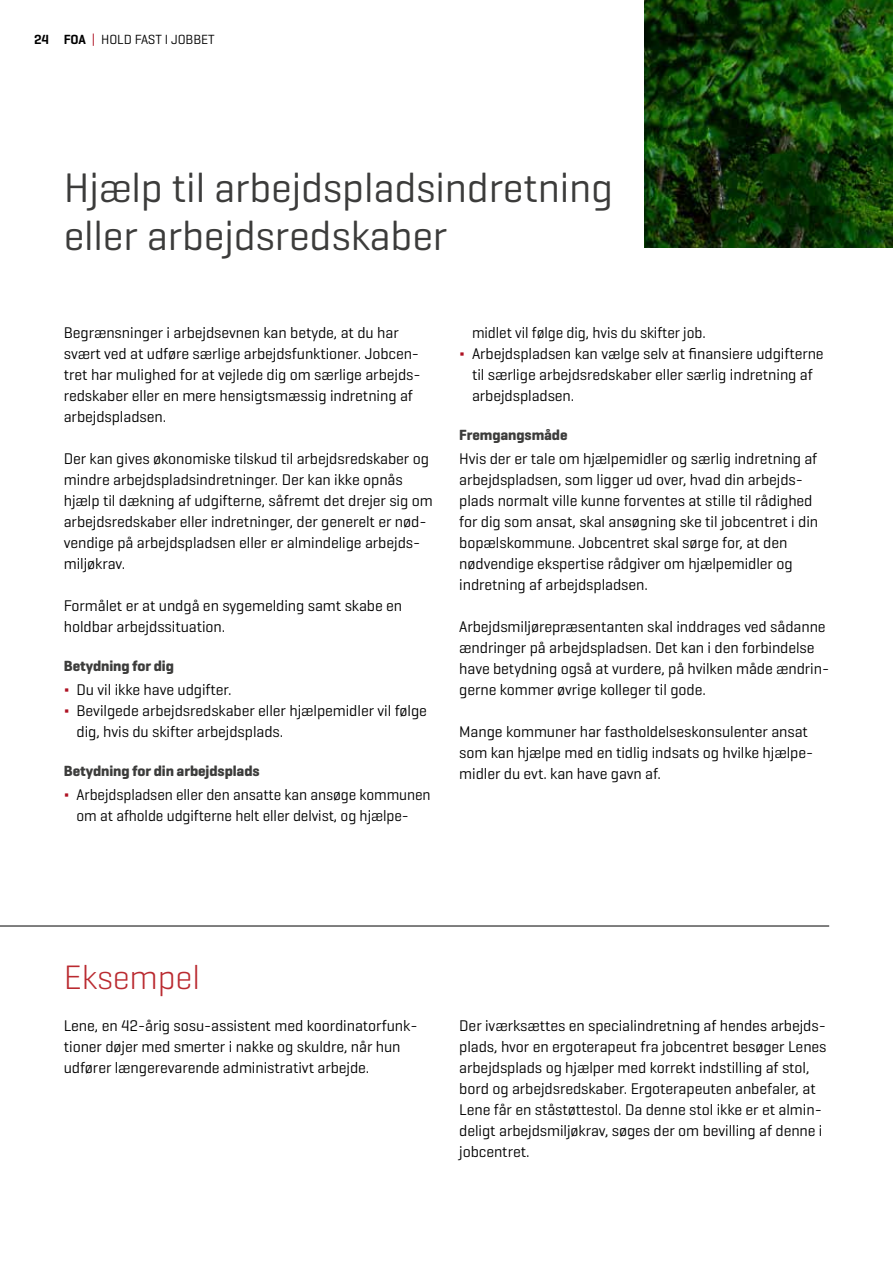
<style>
.page{position:relative;width:893px;height:1263px;background:#fff}
.page>*{position:absolute;margin:0;border:0;box-sizing:border-box;transform-origin:0 0}
.t1{font:42px/48px "Geogrotesque";letter-spacing:-.005em;color:#3c3c3b}
.t2{font:300 34.5px "Geogrotesque";letter-spacing:-.005em;color:#ba2a30}
.t3{font:15.75px/21px "Geogrotesque";letter-spacing:-.005em;color:#000}
.t4{font:700 15px "Geogrotesque";letter-spacing:-.005em;color:#3c3c3b}
.t5{font:13.5px "Geogrotesque";letter-spacing:-.005em;color:#000}
.s1{font-weight:600}
.s2{color:#ae1122}
</style>
<div class="page">
<hr style="left:0;top:926px;width:829px;height:1px;background:#000">
<img style="left:644px;top:0;width:249px;height:247px">
<p class="t5" style="left:34px;top:31px;width:182px"><span class="s1">24 FOA</span> <span class="s2">|</span> HOLD FAST I JOBBET</p>
<h1 class="t1" style="left:64px;top:162px;width:551px">Hjælp til arbejdspladsindretning eller arbejdsredskaber</h1>
<p class="t3" style="left:64px;top:322px;width:358px">Begrænsninger i arbejdsevnen kan betyde, at du har svært ved at udføre særlige arbejdsfunktioner. Jobcen&shy;tret har mulighed for at vejlede dig om særlige arbejds&shy;redskaber eller en mere hensigtsmæssig indretning af arbejdspladsen.</p>
<p class="t3" style="left:64px;top:448px;width:370px">Der kan gives økonomiske tilskud til arbejdsredskaber og mindre arbejdspladsindretninger. Der kan ikke opnås hjælp til dækning af udgifterne, såfremt det drejer sig om arbejdsredskaber eller indretninger, der generelt er nød&shy;vendige på arbejdspladsen eller er almindelige arbejds&shy;miljøkrav.</p>
<p class="t3" style="left:64px;top:595px;width:340px">Formålet er at undgå en sygemelding samt skabe en holdbar arbejdssituation.</p>
<p class="t4" style="left:64px;top:657px;width:112px">Betydning for dig</p>
<p class="t3" style="left:64px;top:679px;width:169px"><span class="s2">∆</span> Du vil ikke have udgifter.</p>
<p class="t3" style="left:64px;top:700px;width:365px"><span class="s2">∆</span> Bevilgede arbejdsredskaber eller hjælpemidler vil følge</p>
<p class="t3" style="left:77px;top:721px;width:208px">dig, hvis du skifter arbejdsplads.</p>
<p class="t4" style="left:64px;top:762px;width:197px">Betydning for din arbejdsplads</p>
<p class="t3" style="left:77px;top:784px;width:356px;text-indent:-13px"><span class="s2">∆</span> Arbejdspladsen eller den ansatte kan ansøge kommunen om at afholde udgifterne helt eller delvist, og hjælpe-</p>
<p class="t3" style="left:472px;top:322px;width:235px">midlet vil følge dig, hvis du skifter job.</p>
<p class="t3" style="left:459px;top:343px;width:366px"><span class="s2">∆</span> Arbejdspladsen kan vælge selv at finansiere udgifterne</p>
<p class="t3" style="left:472px;top:364px;width:342px">til særlige arbejdsredskaber eller særlig indretning af</p>
<p class="t3" style="left:472px;top:385px;width:104px">arbejdspladsen.</p>
<p class="t4" style="left:459px;top:426px;width:110px">Fremgangsmåde</p>
<p class="t3" style="left:459px;top:448px;width:361px">Hvis der er tale om hjælpemidler og særlig indretning af arbejdspladsen, som ligger ud over, hvad din arbejds&shy;plads normalt ville kunne forventes at stille til rådighed for dig som ansat, skal ansøgning ske til jobcentret i din bopælskommune. Jobcentret skal sørge for, at den nødvendige ekspertise rådgiver om hjælpemidler og indretning af arbejdspladsen.</p>
<p class="t3" style="left:459px;top:616px;width:371px">Arbejdsmiljørepræsentanten skal inddrages ved sådanne ændringer på arbejdspladsen. Det kan i den forbindelse have betydning også at vurdere, på hvilken måde ændrin&shy;gerne kommer øvrige kolleger til gode.</p>
<p class="t3" style="left:459px;top:721px;width:355px">Mange kommuner har fastholdelseskonsulenter ansat som kan hjælpe med en tidlig indsats og hvilke hjælpe&shy;midler du evt. kan have gavn af.</p>
<h2 class="t2" style="left:64px;top:956px;width:138px">Eksempel</h2>
<p class="t3" style="left:64px;top:1015px;width:355px">Lene, en 42-årig sosu-assistent med koordinatorfunk&shy;tioner døjer med smerter i nakke og skuldre, når hun udfører længerevarende administrativt arbejde.</p>
<p class="t3" style="left:459px;top:1015px;width:369px">Der iværksættes en specialindretning af hendes arbejds&shy;plads, hvor en ergoterapeut fra jobcentret besøger Lenes arbejdsplads og hjælper med korrekt indstilling af stol, bord og arbejdsredskaber. Ergoterapeuten anbefaler, at Lene får en ståstøttestol. Da denne stol ikke er et almin&shy;deligt arbejdsmiljøkrav, søges der om bevilling af denne i jobcentret.</p>
</div>
